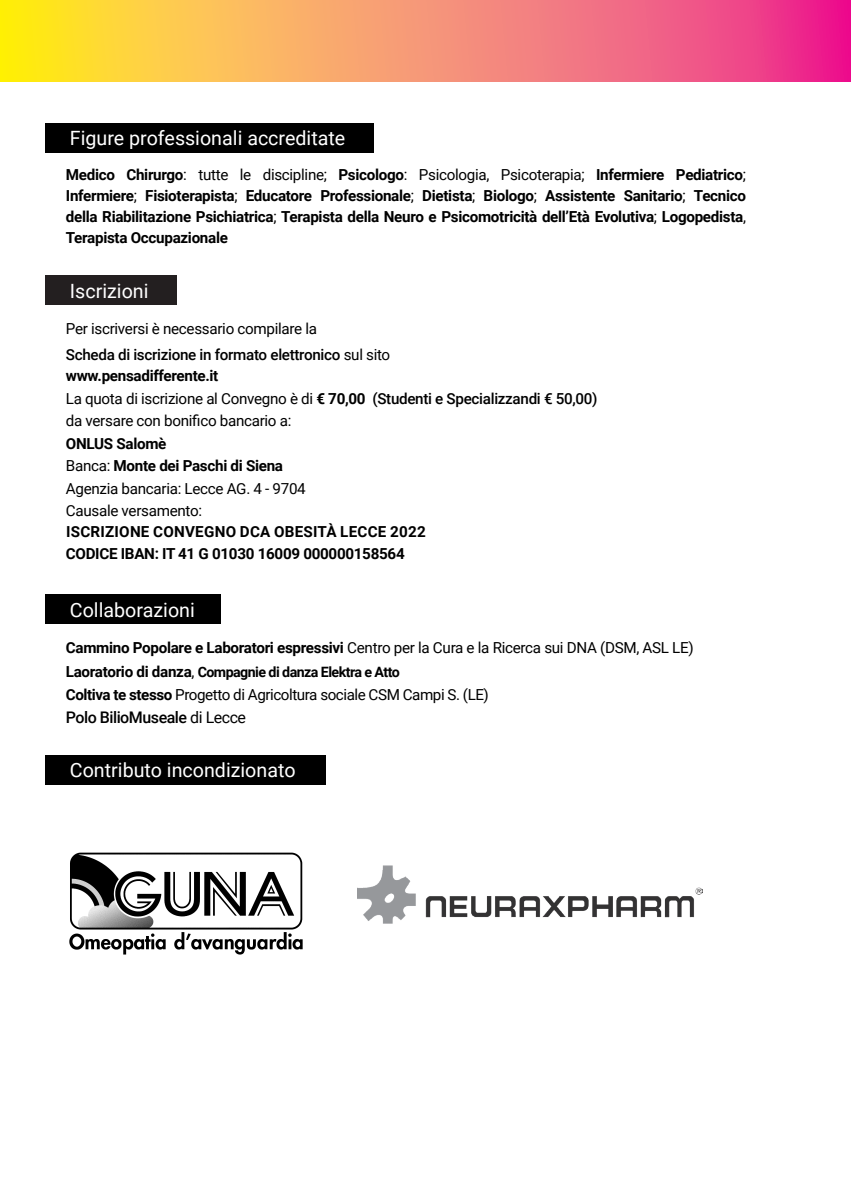
<style>
.page{position:relative;width:851px;height:1191px;background:#fff}
.page>*{position:absolute;margin:0;border:0;box-sizing:border-box;transform-origin:0 0}
.t1{font:19.6px "Roboto";color:#fff}
.Credits{font:500 16px "Roboto";letter-spacing:-.03em;color:#000}
.Credits-2{font:700 15.2px/20.8px "Roboto";letter-spacing:-.02em;color:#000;text-align:justify}
.Credits-3{font:15.2px "Roboto";letter-spacing:-.02em;color:#000}
.Credits-4{font:500 15.2px/21px "Roboto";letter-spacing:-.02em;color:#000}
.Credits-5{font:700 15.2px/20.8px "Roboto";letter-spacing:.015em;color:#000}
.Credits-6{font:700 14.2px "Roboto";letter-spacing:-.04em;color:#000}
.s1{font-weight:400}
.s2{font-weight:700}
.s3{font-weight:500}
.s4{font-size:15.2px}
.s5{font-weight:400;font-size:15.2px}
</style>
<div class="page">
<div style="left:46px;top:123px;width:328px;height:30px;background:#000"></div>
<div style="left:46px;top:275px;width:131px;height:30px;background:#231f20"></div>
<div style="left:46px;top:755px;width:280px;height:30px;background:#000"></div>
<img style="left:69px;top:852px;width:233px;height:102px">
<img style="left:357px;top:865px;width:345px;height:58px">
<div style="left:46px;top:594px;width:175px;height:30px;background:#000"></div>
<svg style="left:0;top:0;width:850px;height:82px"></svg>
<p class="t1" style="left:70px;top:124px;width:277px">Figure professionali accreditate</p>
<p class="Credits-2" style="left:66px;top:164px;width:681px">Medico Chirurgo<span class="s1">: tutte le discipline;</span> Psicologo<span class="s1">: Psicologia, Psicoterapia;</span> Infermiere Pediatrico<span class="s1">; </span>Infermiere<span class="s1">;</span> Fisioterapista<span class="s1">;</span> Educatore Professionale<span class="s1">;</span> Dietista<span class="s1">;</span> Biologo<span class="s1">;</span> Assistente Sanitario<span class="s1">;</span> Tecnico della Riabilitazione Psichiatrica<span class="s1">;</span> Terapista della Neuro e Psicomotricità dell’Età Evolutiva<span class="s1">;</span> Logopedista<span class="s1">, </span>Terapista Occupazionale</p>
<p class="t1" style="left:70px;top:277px;width:80px">Iscrizioni</p>
<p class="Credits-3" style="left:66px;top:318px;width:253px">Per iscriversi è necessario compilare la</p>
<p class="Credits-4" style="left:66px;top:344px;width:326px">Scheda di iscrizione in formato elettronico <span class="s1">sul sito </span><span class="s2">www.pensadifferente.it</span></p>
<p class="Credits-3" style="left:66px;top:387px;width:533px">La quota di iscrizione al Convegno è di <span class="s2">€ 70,00</span> <span class="s3">(Studenti e Specializzandi € 50,00)</span></p>
<p class="Credits-3" style="left:66px;top:410px;width:227px">da versare con bonifico bancario a:</p>
<p class="Credits-2" style="left:66px;top:432px;width:102px">ONLUS Salomè</p>
<p class="Credits-2" style="left:66px;top:454px;width:219px"><span class="s1">Banca:</span> Monte dei Paschi di Siena</p>
<p class="Credits-3" style="left:66px;top:477px;width:241px">Agenzia bancaria: Lecce AG. 4 - 9704</p>
<p class="Credits-5" style="left:66px;top:499px;width:361px"><span class="s1">Causale versamento:<br></span>ISCRIZIONE CONVEGNO DCA OBESITÀ LECCE 2022</p>
<p class="Credits-2" style="left:66px;top:543px;width:340px">CODICE IBAN: IT 41 G 01030 16009 000000158564</p>
<p class="t1" style="left:70px;top:596px;width:126px">Collaborazioni</p>
<p class="Credits-3" style="left:66px;top:636px;width:629px"><span class="s2">Cammino Popolare e Laboratori espressivi</span> Centro per la Cura e la Ricerca sui DNA (DSM, ASL LE)</p>
<p class="Credits-6" style="left:66px;top:662px;width:335px"><span class="s4">Laoratorio di danza</span><span class="s5">,</span> Compagnie di danza Elektra e Atto</p>
<p class="Credits-3" style="left:66px;top:683px;width:424px"><span class="s2">Coltiva te stesso</span> Progetto di Agricoltura sociale CSM Campi S. (LE)</p>
<p class="Credits" style="left:66px;top:706px;width:182px">Polo BilioMuseale <span class="s1">di Lecce</span></p>
<p class="t1" style="left:70px;top:757px;width:227px">Contributo incondizionato</p>
</div>
